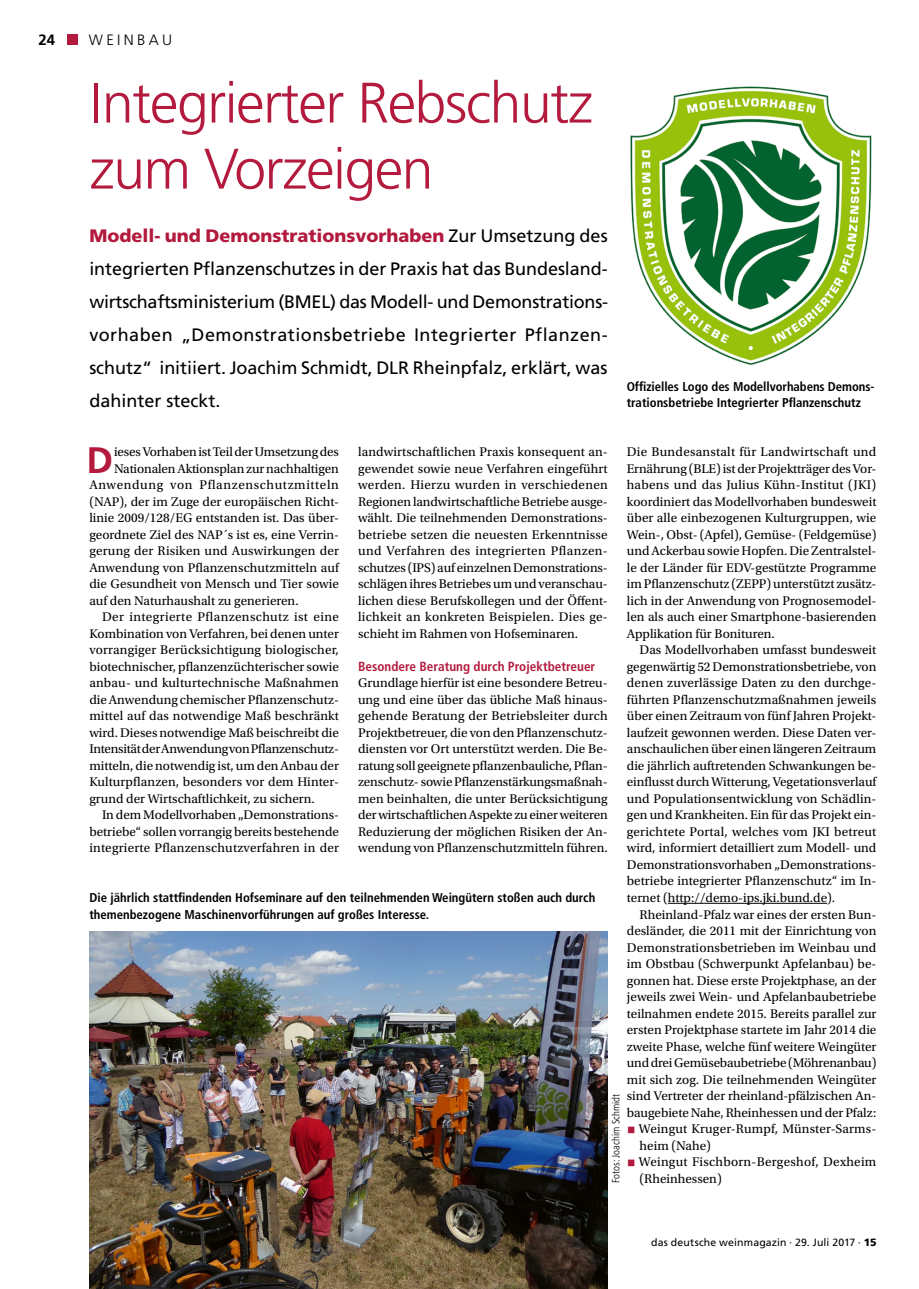
<style>
.page{position:relative;width:919px;height:1289px;background:#fff}
.page>*{position:absolute;margin:0;border:0;box-sizing:border-box;transform-origin:0 0}
._1_1_Head_38{font:300 57px/66px "Frutiger LT Std";letter-spacing:-.025em;color:#b31a3d}
._3_1__Fließtext_mit{font:700 36.9px "Frutiger LT Std";color:#b31a3d}
._2_1_Vorspann{font:18px/33px "Frutiger LT Std";letter-spacing:-.005em;color:#000;text-align:justify}
.t1{font:300 15px "Frutiger LT Std";letter-spacing:.22em;color:#000}
.t2{font:700 15px "Frutiger LT Std";color:#000}
._3_2_Fließtext{font:13.2px/16.5px "Utopia Std";color:#000;text-align:justify}
._3_3_Fließtext_ohne{font:13.2px/16.5px "Utopia Std";color:#000;text-align:justify}
._3_1__Fließtext_mit-2{font:13.2px "Utopia Std";color:#000}
._3_2_Fließtext-2{font:13.2px/16.5px "Utopia Std";letter-spacing:.02em;color:#000}
._4_ZW{font:700 condensed 13.2px "Frutiger LT Std";color:#b31a3d}
._3_1__Fließtext_mit-3{font:13.2px "Utopia Std";letter-spacing:.045em;color:#000}
.Bildunterschrift_li{font:700 condensed 12.75px/16.5px "Frutiger LT Std";color:#000}
.t3{font:10.5px "Frutiger LT Std";letter-spacing:.015em;color:#000}
.Bildnachweis{font:300 condensed 10.5px "Frutiger LT Std";color:#000}
.s1{font-weight:900;color:#b31a3d}
.s2{font-size:19.5px;color:#b31a3d}
.s3{font-stretch:condensed}
.s4{font-weight:900}
</style>
<div class="page">
<div style="left:67px;top:35px;width:11px;height:10px;background:#b31a3d"></div>
<hr style="left:668px;top:903px;width:159px;height:1px;background:#000">
<img style="left:630px;top:86px;width:242px;height:279px">
<img style="left:89px;top:931px;width:518px;height:357px">
<p class="t2" style="left:39px;top:31px;width:18px">24</p>
<p class="t1" style="left:89px;top:32px;width:85px">WEINBAU</p>
<p class="_1_1_Head_38" style="left:89px;top:71px;width:505px">Integrierter Rebschutz zum Vorzeigen</p>
<p class="_2_1_Vorspann" style="left:89px;top:219px;width:520px"><span class="s1">Modell- und Demonstrationsvorhaben</span> Zur Umsetzung des integrierten Pflanzenschutzes in der Praxis hat das Bundesland&shy;wirtschaftsministerium (BMEL) das Modell- und Demonstrations&shy;vorhaben „Demonstrationsbetriebe Integrierter Pflanzen&shy;schutz“ initiiert. Joachim Schmidt, DLR Rheinpfalz, erklärt, was dahinter steckt.</p>
<p class="Bildunterschrift_li" style="left:626px;top:378px;width:249px">Offizielles Logo des Modellvorhabens Demons&shy;trationsbetriebe Integrierter Pflanzenschutz</p>
<p class="_3_1__Fließtext_mit" style="left:86px;top:438px;width:28px">D</p>
<p class="_3_1__Fließtext_mit-2" style="left:114px;top:445px;width:226px">ieses Vorhaben ist Teil der Umsetzung des</p>
<p class="_3_2_Fließtext" style="left:358px;top:444px;width:251px">landwirtschaftlichen Praxis konsequent an&shy;gewendet sowie neue Verfahren eingeführt werden. Hierzu wurden in verschiedenen Regionen landwirtschaftliche Betriebe ausge&shy;wählt. Die teilnehmenden Demonstrations&shy;betriebe setzen die neuesten Erkenntnisse und Verfahren des integrierten Pflanzen&shy;schutzes (IPS) auf einzelnen Demonstrations&shy;schlägen ihres Betriebes um und veranschau&shy;lichen diese Berufskollegen und der Öffent&shy;lichkeit an konkreten Beispielen. Dies ge&shy;schieht im Rahmen von Hofseminaren.</p>
<p class="_4_ZW" style="left:358px;top:658px;width:239px">Besondere Beratung durch Projektbetreuer</p>
<p class="_3_3_Fließtext_ohne" style="left:358px;top:675px;width:251px">Grundlage hierfür ist eine besondere Betreu&shy;ung und eine über das übliche Maß hinaus&shy;gehende Beratung der Betriebsleiter durch Projektbetreuer, die von den Pflanzenschutz&shy;diensten vor Ort unterstützt werden. Die Be&shy;ratung soll geeignete pflanzenbauliche, Pflan&shy;zenschutz- sowie Pflanzenstärkungsmaßnah&shy;men beinhalten, die unter Berücksichtigung der wirtschaftlichen Aspekte zu einer weiteren Reduzierung der möglichen Risiken der An&shy;wendung von Pflanzenschutzmitteln führen.</p>
<p class="_3_3_Fließtext_ohne" style="left:626px;top:444px;width:251px">Die Bundesanstalt für Landwirtschaft und Ernährung (BLE) ist der Projektträger des Vor&shy;habens und das Julius Kühn-Institut (JKI) koordiniert das Modellvorhaben bundesweit über alle einbezogenen Kulturgruppen, wie Wein-, Obst- (Apfel), Gemüse- (Feldgemüse) und Ackerbau sowie Hopfen. Die Zentralstel&shy;le der Länder für EDV-gestützte Programme im Pflanzenschutz (ZEPP) unterstützt zusätz&shy;lich in der Anwendung von Prognosemodel&shy;len als auch einer Smartphone-basierenden Applikation für Bonituren.</p>
<p class="_3_2_Fließtext" style="left:626px;top:642px;width:251px;text-indent:13px">Das Modellvorhaben umfasst bundesweit gegenwärtig 52 Demonstrationsbetriebe, von denen zuverlässige Daten zu den durchge&shy;führten Pflanzenschutzmaßnahmen jeweils über einen Zeitraum von fünf Jahren Projekt&shy;laufzeit gewonnen werden. Diese Daten ver&shy;anschaulichen über einen längeren Zeitraum die jährlich auftretenden Schwankungen be&shy;einflusst durch Witterung, Vegetationsverlauf und Populationsentwicklung von Schädlin&shy;gen und Krankheiten. Ein für das Projekt ein&shy;gerichtete Portal, welches vom JKI betreut wird, informiert detailliert zum Modell- und Demonstrationsvorhaben „Demonstrations&shy;betriebe integrierter Pflanzenschutz“ im In&shy;ternet (http://demo-ips.jki.bund.de).</p>
<p class="_3_2_Fließtext" style="left:626px;top:906px;width:251px;text-indent:13px">Rheinland-Pfalz war eines der ersten Bun&shy;desländer, die 2011 mit der Einrichtung von Demonstrationsbetrieben im Weinbau und im Obstbau (Schwerpunkt Apfelanbau) be&shy;gonnen hat. Diese erste Projektphase, an der jeweils zwei Wein- und Apfelanbaubetriebe teilnahmen endete 2015. Bereits parallel zur ersten Projektphase startete im Jahr 2014 die zweite Phase, welche fünf weitere Weingüter und drei Gemüsebaubetriebe (Möhrenanbau) mit sich zog. Die teilnehmenden Weingüter sind Vertreter der rheinland-pfälzischen An&shy;baugebiete Nahe, Rheinhessen und der Pfalz:</p>
<p class="_3_2_Fließtext" style="left:639px;top:1120px;width:236px;text-indent:-13px"><span class="s2">■</span> Weingut Kruger-Rumpf, Münster-Sarms&shy;heim (Nahe)</p>
<p class="_3_2_Fließtext-2" style="left:639px;top:1153px;width:238px;text-indent:-13px"><span class="s2">■</span> Weingut Fischborn-Bergeshof, Dexheim (Rheinhessen)</p>
<p class="_3_1__Fließtext_mit-2" style="left:114px;top:461px;width:226px">Nationalen Aktionsplan zur nachhaltigen</p>
<p class="_3_1__Fließtext_mit-3" style="left:89px;top:478px;width:251px">Anwendung von Pflanzenschutzmitteln</p>
<p class="_3_1__Fließtext_mit-2" style="left:89px;top:494px;width:251px">(NAP), der im Zuge der europäischen Richt-</p>
<p class="_3_1__Fließtext_mit-2" style="left:89px;top:511px;width:251px">linie 2009/128/EG entstanden ist. Das über-</p>
<p class="_3_1__Fließtext_mit-2" style="left:89px;top:527px;width:251px">geordnete Ziel des NAP´s ist es, eine Verrin-</p>
<p class="_3_1__Fließtext_mit-2" style="left:89px;top:544px;width:251px">gerung der Risiken und Auswirkungen der</p>
<p class="_3_1__Fließtext_mit-2" style="left:89px;top:560px;width:251px">Anwendung von Pflanzenschutzmitteln auf</p>
<p class="_3_1__Fließtext_mit-2" style="left:89px;top:577px;width:251px">die Gesundheit von Mensch und Tier sowie</p>
<p class="_3_1__Fließtext_mit-2" style="left:89px;top:593px;width:211px">auf den Naturhaushalt zu generieren.</p>
<p class="_3_2_Fließtext" style="left:89px;top:609px;width:251px;text-align:left;text-indent:13px">Der integrierte Pflanzenschutz ist eine Kombination von Verfahren, bei denen unter vorrangiger Berücksichtigung biologischer, biotechnischer, pflanzenzüchterischer sowie anbau- und kulturtechnische Maßnahmen die Anwendung chemischer Pflanzenschutz&shy;mittel auf das notwendige Maß beschränkt wird. Dieses notwendige Maß beischreibt die Intensität der Anwendung von Pflanzenschutz&shy;mitteln, die notwendig ist, um den Anbau der Kulturpflanzen, besonders vor dem Hinter&shy;grund der Wirtschaftlichkeit, zu sichern.</p>
<p class="_3_2_Fließtext" style="left:89px;top:807px;width:251px;text-indent:13px">In dem Modellvorhaben „Demonstrations&shy;betriebe“ sollen vorrangig bereits bestehende integrierte Pflanzenschutzverfahren in der</p>
<p class="Bildunterschrift_li" style="left:89px;top:889px;width:507px">Die jährlich stattfindenden Hofseminare auf den teilnehmenden Weingütern stoßen auch durch themenbezogene Maschinenvorführungen auf großes Interesse.</p>
<p class="Bildnachweis" style="left:609px;top:1182px;width:90px;rotate:-90deg">Fotos: Joachim Schmidt</p>
<p class="t3" style="left:651px;top:1235px;width:227px">das deutsche weinmagazin <span class="s3">·</span> 29. Juli 2017 <span class="s3">·</span> <span class="s4">15</span></p>
</div>
